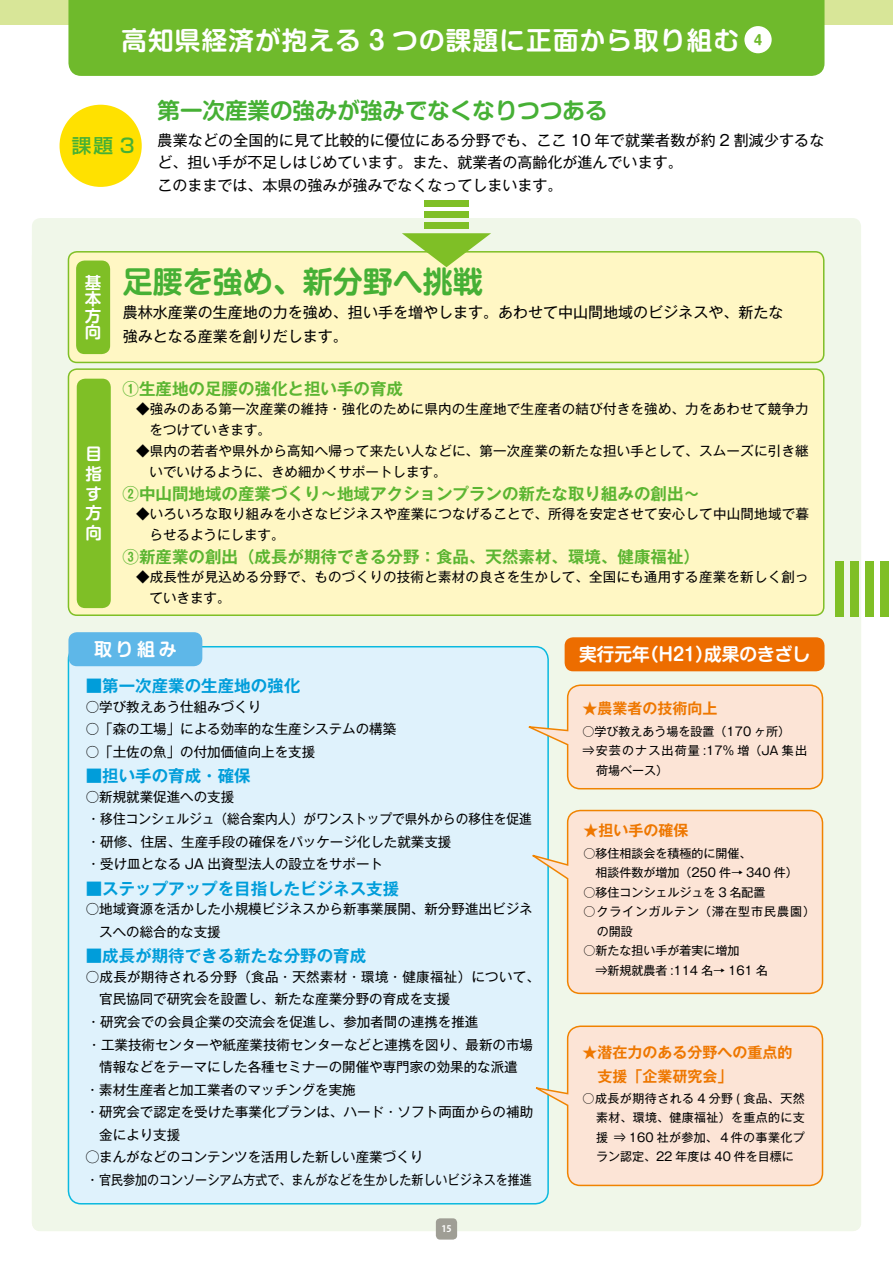
<style>
.page{position:relative;width:893px;height:1263px;background:#fff}
.page>*{position:absolute;margin:0;border:0;box-sizing:border-box;transform-origin:0 0}
.t1{font:700 30px "Shin M Go Pro De";color:#46b035}
.t2{font:700 25.5px "Shin M Go Pro De";letter-spacing:.05em;color:#fff}
.t3{font:700 22.5px "Shin M Go Pro De";color:#46b035}
.t4{font:500 19.5px "Shin Go Pro";color:#46b035}
.t5{font:700 18px "Shin M Go Pro De";color:#fff}
.t6{font:700 16.5px "Gothic MB101 Pro De";color:#5bb531}
.t7{font:700 16.5px "Gothic MB101 Pro De";color:#009dda}
.t8{font:700 16.5px "Shin M Go Pro De";color:#fff}
.t9{font:15px/22.5px "Gothic MB101 Pr 5";color:#000}
.t10{font:700 15px/24px "Gothic MB101 Pro De";color:#e70}
.t11{font:13.5px/22.5px "Gothic MB101 Pr 5";color:#000}
.t12{font:13.5px/21px "Gothic MB101 Pr 5";letter-spacing:.02em;color:#000}
.t13{font:13.5px "Gothic MB101 Pr 5";letter-spacing:.025em;color:#000}
.t14{font:700 13.2px "Shin M Go Pro";color:#6fba2c}
.t15{font:12px/19.5px "Gothic MB101 Pr 5";color:#000}
.t16{font:12px/19.5px "Gothic MB101 Pr 5";letter-spacing:.08em;color:#000}
.t17{font:12px "Gothic MB101 Pr 5";letter-spacing:.095em;color:#000}
.t18{font:700 9px "Koz Go Pro";color:#fff}
</style>
<div class="page">
<div style="left:32px;top:218px;width:829px;height:1013px;background:#f0f7e9;border-radius:9px"></div>
<div style="left:0;top:0;width:893px;height:24px;background:#d8e698"></div>
<div style="left:68px;top:0;width:756px;height:76px;background:#6fba2c"></div>
<div style="left:68px;top:252px;width:756px;height:110px;background:#fff7c4;border-radius:9px"></div>
<div style="left:68px;top:251px;width:756px;height:112px;border:2px solid #7fbf26;border-radius:9px"></div>
<div style="left:76px;top:261px;width:34px;height:93px;background:#7fbf26;border-radius:9px"></div>
<svg style="left:402px;top:200px;width:89px;height:67px"></svg>
<div style="left:744px;top:26px;width:28px;height:27px;background:#fff;border-radius:50%"></div>
<div style="left:60px;top:105px;width:82px;height:82px;background:#ffe100;border-radius:50%"></div>
<div style="left:68px;top:647px;width:480px;height:557px;background:#dff2fc;border-radius:13px"></div>
<svg style="left:528px;top:684px;width:296px;height:106px;background:#f7e2d1"></svg>
<svg style="left:532px;top:809px;width:292px;height:186px;background:#f8e3d3"></svg>
<svg style="left:535px;top:1025px;width:289px;height:162px;background:#f8e3d3"></svg>
<div style="left:68px;top:369px;width:756px;height:246px;background:#fff7c4;border-radius:9px"></div>
<div style="left:68px;top:368px;width:756px;height:248px;border:2px solid #7fbf26;border-radius:9px"></div>
<div style="left:77px;top:379px;width:34px;height:229px;background:#7fbf26;border-radius:9px"></div>
<svg style="left:836px;top:561px;width:8px;height:55px"></svg>
<svg style="left:850px;top:561px;width:9px;height:55px"></svg>
<svg style="left:865px;top:561px;width:9px;height:55px"></svg>
<svg style="left:880px;top:561px;width:9px;height:55px"></svg>
<div style="left:68px;top:632px;width:134px;height:34px;background:#5eb7e8;border-radius:9px"></div>
<div style="left:565px;top:637px;width:259px;height:34px;background:#ed6d00;border-radius:9px"></div>
<div style="left:436px;top:1218px;width:21px;height:21px;background:#9f9e95;border-radius:4px"></div>
<h2 class="t2" style="left:121px;top:20px;width:619px">高知県経済が抱える 3 つの課題に正面から取り組む</h2>
<p class="t14" style="left:754px;top:29px;width:10px">4</p>
<h3 class="t4" style="left:72px;top:130px;width:64px">課題 3</h3>
<h3 class="t3" style="left:158px;top:92px;width:451px">第一次産業の強みが強みでなくなりつつある</h3>
<p class="t9" style="left:158px;top:127px;width:668px">農業などの全国的に見て比較的に優位にある分野でも、ここ 10 年で就業者数が約 2 割減少するなど、担い手が不足しはじめています。また、就業者の高齢化が進んでいます。<br>このままでは、本県の強みが強みでなくなってしまいます。</p>
<h1 class="t1" style="left:123px;top:258px;width:361px">足腰を強め、新分野へ挑戦</h1>
<p class="t9" style="left:123px;top:299px;width:662px">農林水産業の生産地の力を強め、担い手を増やします。あわせて中山間地域のビジネスや、新たな</p>
<p class="t8" style="left:85px;top:269px;width:18px">基</p>
<p class="t8" style="left:85px;top:286px;width:18px">本</p>
<p class="t8" style="left:85px;top:302px;width:18px">方</p>
<p class="t8" style="left:85px;top:319px;width:18px">向</p>
<p class="t9" style="left:123px;top:323px;width:226px">強みとなる産業を創りだします。</p>
<p class="t8" style="left:86px;top:440px;width:18px">目</p>
<p class="t8" style="left:86px;top:460px;width:18px">指</p>
<p class="t8" style="left:86px;top:480px;width:18px">す</p>
<p class="t8" style="left:86px;top:500px;width:18px">方</p>
<p class="t8" style="left:86px;top:520px;width:18px">向</p>
<p class="t6" style="left:123px;top:375px;width:282px">①生産地の足腰の強化と担い手の育成</p>
<p class="t12" style="left:150px;top:397px;width:661px;text-indent:-14px">◆強みのある第一次産業の維持・強化のために県内の生産地で生産者の結び付きを強め、力をあわせて競争力をつけていきます。</p>
<p class="t12" style="left:150px;top:439px;width:661px;text-indent:-14px">◆県内の若者や県外から高知へ帰って来たい人などに、第一次産業の新たな担い手として、スムーズに引き継いでいけるように、きめ細かくサポートします。</p>
<p class="t6" style="left:123px;top:480px;width:579px">②中山間地域の産業づくり～地域アクションプランの新たな取り組みの創出～</p>
<p class="t12" style="left:150px;top:502px;width:661px;text-indent:-14px">◆いろいろな取り組みを小さなビジネスや産業につなげることで、所得を安定させて安心して中山間地域で暮らせるようにします。</p>
<p class="t6" style="left:123px;top:543px;width:579px">③新産業の創出（成長が期待できる分野：食品、天然素材、環境、健康福祉）</p>
<p class="t12" style="left:150px;top:565px;width:661px;text-indent:-14px">◆成長性が見込める分野で、ものづくりの技術と素材の良さを生かして、全国にも通用する産業を新しく創っていきます。</p>
<h3 class="t5" style="left:94px;top:635px;width:84px">取り組み</h3>
<h3 class="t5" style="left:579px;top:640px;width:232px">実行元年（H21）成果のきざし</h3>
<p class="t7" style="left:86px;top:672px;width:232px">■第一次産業の生産地の強化　</p>
<p class="t11" style="left:86px;top:694px;width:177px">○学び教えあう仕組みづくり</p>
<p class="t11" style="left:86px;top:717px;width:312px">○「森の工場」による効率的な生産システムの構築</p>
<p class="t11" style="left:86px;top:739px;width:231px">○「土佐の魚」の付加価値向上を支援</p>
<p class="t7" style="left:86px;top:762px;width:183px">■担い手の育成・確保　</p>
<p class="t11" style="left:86px;top:784px;width:448px">○新規就業促進への支援<br>・移住コンシェルジュ（総合案内人）がワンストップで県外からの移住を促進・研修、住居、生産手段の確保をパッケージ化した就業支援<br>・受け皿となる JA 出資型法人の設立をサポート</p>
<p class="t7" style="left:86px;top:875px;width:315px">■ステップアップを目指したビジネス支援</p>
<p class="t11" style="left:99px;top:897px;width:435px;text-indent:-14px">○地域資源を活かした小規模ビジネスから新事業展開、新分野進出ビジネスへの総合的な支援</p>
<p class="t7" style="left:86px;top:942px;width:282px">■成長が期待できる新たな分野の育成</p>
<p class="t13" style="left:86px;top:966px;width:456px">○成長が期待される分野（食品・天然素材・環境・健康福祉）について、</p>
<p class="t11" style="left:99px;top:987px;width:352px">官民協同で研究会を設置し、新たな産業分野の育成を支援</p>
<p class="t11" style="left:87px;top:1009px;width:393px">・研究会での会員企業の交流会を促進し、参加者間の連携を推進</p>
<p class="t11" style="left:88px;top:1032px;width:447px">・工業技術センターや紙産業技術センターなどと連携を図り、最新の市場</p>
<p class="t11" style="left:99px;top:1054px;width:420px">情報などをテーマにした各種セミナーの開催や専門家の効果的な派遣</p>
<p class="t11" style="left:86px;top:1077px;width:271px">・素材生産者と加工業者のマッチングを実施</p>
<p class="t11" style="left:86px;top:1099px;width:449px">・研究会で認定を受けた事業化プランは、ハード・ソフト両面からの補助</p>
<p class="t11" style="left:99px;top:1122px;width:82px">金により支援</p>
<p class="t11" style="left:86px;top:1144px;width:339px">◯まんがなどのコンテンツを活用した新しい産業づくり</p>
<p class="t11" style="left:86px;top:1167px;width:448px">・官民参加のコンソーシアム方式で、まんがなどを生かした新しいビジネスを推進</p>
<p class="t18" style="left:441px;top:1223px;width:12px">15</p>
<p class="t10" style="left:583px;top:695px;width:136px">★農業者の技術向上</p>
<p class="t15" style="left:583px;top:720px;width:209px">○学び教えあう場を設置（170 ヶ所）</p>
<p class="t17" style="left:583px;top:741px;width:226px">⇒安芸のナス出荷量 :17% 増（JA 集出</p>
<p class="t15" style="left:596px;top:759px;width:73px">荷場ベース）</p>
<p class="t10" style="left:583px;top:817px;width:106px">★担い手の確保</p>
<p class="t15" style="left:583px;top:842px;width:216px">○移住相談会を積極的に開催、<br>　相談件数が増加（250 件→ 340 件）</p>
<p class="t15" style="left:583px;top:881px;width:184px">○移住コンシェルジュを 3 名配置</p>
<p class="t16" style="left:597px;top:901px;width:220px;text-indent:-14px">○クラインガルテン（滞在型市民農園）の開設</p>
<p class="t15" style="left:583px;top:940px;width:198px">○新たな担い手が着実に増加<br>　⇒新規就農者 :114 名→ 161 名　</p>
<p class="t10" style="left:583px;top:1038px;width:212px">★潜在力のある分野への重点的　支援「企業研究会」</p>
<p class="t15" style="left:596px;top:1088px;width:210px;text-align:justify;text-indent:-14px">○成長が期待される 4 分野 ( 食品、天然素材、環境、健康福祉）を重点的に支援 ⇒ 160 社が参加、４件の事業化プラン認定、22 年度は 40 件を目標に</p>
</div>
